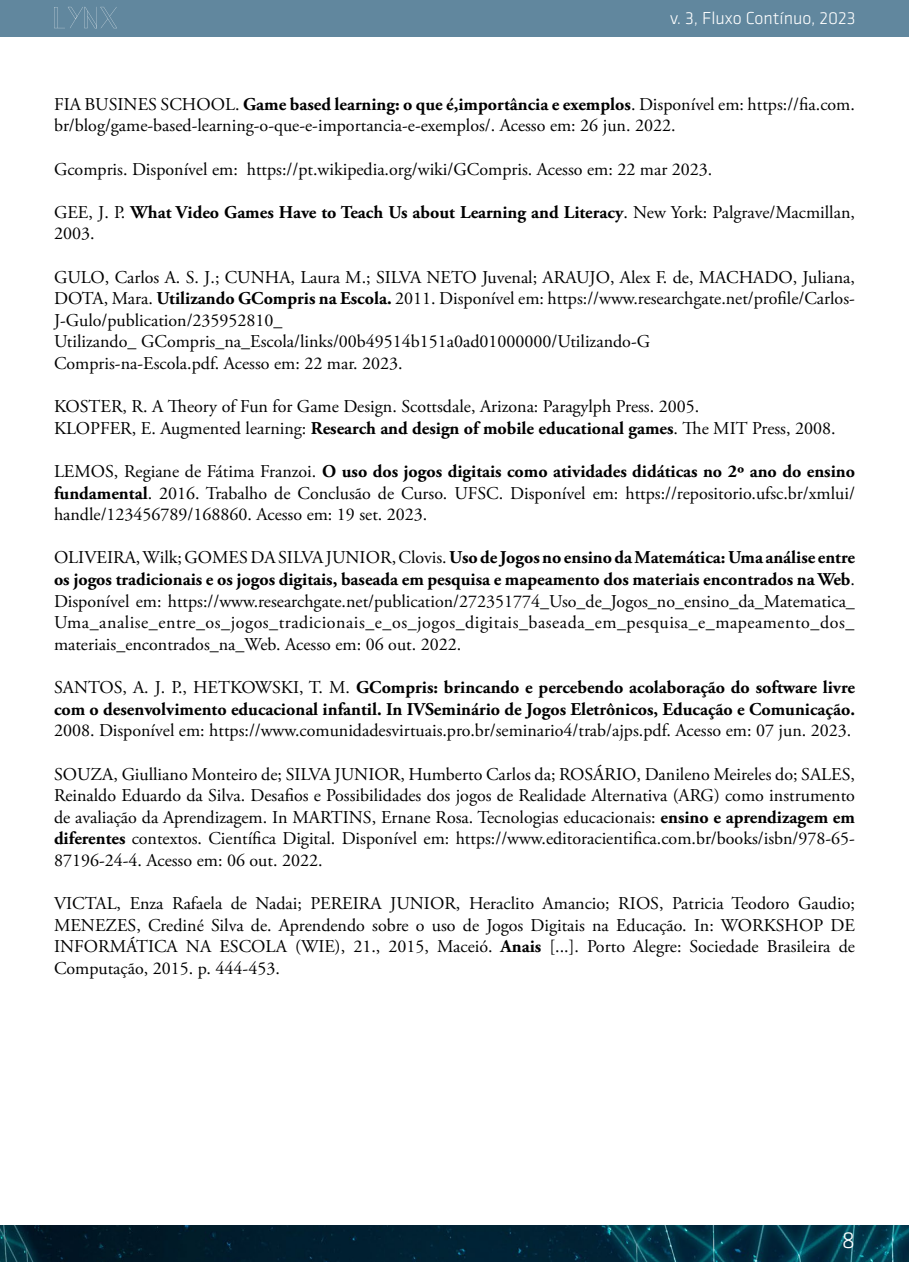
<style>
.page{position:relative;width:909px;height:1262px;background:#fff}
.page>*{position:absolute;margin:0;border:0;box-sizing:border-box;transform-origin:0 0}
.t1{font:300 24px "Klavika";color:#fff}
.t2{font:18px/21.6px "Adobe Garamond Pro";color:#000;text-align:justify}
.t3{font:700 18px/21.6px "Adobe Garamond Pro";color:#000}
.t4{font:300 18px "Klavika";color:#fff}
.s1{font-weight:700}
.s2{font-weight:400}
</style>
<div class="page">
<img style="left:0;top:1225px;width:909px;height:37px">
<div style="left:0;top:0;width:909px;height:36px;background:#61879e"></div>
<svg style="left:54px;top:7px;width:63px;height:22px"></svg>
<p class="t4" style="left:670px;top:8px;width:187px">v. 3, Fluxo Contínuo, 2023</p>
<p class="t2" style="left:54px;top:94px;width:802px">FIA BUSINES SCHOOL. <span class="s1">Game based learning: o que é,importância e exemplos</span>. Disponível em: https://fia.com. br/blog/game-based-learning-o-que-e-importancia-e-exemplos/. Acesso em: 26 jun. 2022.</p>
<p class="t2" style="left:54px;top:159px;width:660px">Gcompris. Disponível em: https://pt.wikipedia.org/wiki/GCompris. Acesso em: 22 mar 2023.</p>
<p class="t3" style="left:54px;top:201px;width:802px"><span class="s2">GEE, J. P.</span> What Video Games Have to Teach Us about Learning and Literacy<span class="s2">. New York: Palgrave/Macmillan,<br>2003.</span></p>
<p class="t2" style="left:54px;top:267px;width:802px;text-align:left">GULO, Carlos A. S. J.; CUNHA, Laura M.; SILVA NETO Juvenal; ARAUJO, Alex F. de, MACHADO, Juliana, DOTA, Mara. <span class="s1">Utilizando GCompris na Escola.</span> 2011. Disponível em: https://www.researchgate.net/profile/Carlos-J-Gulo/publication/235952810_<br>Utilizando_ GCompris_na_Escola/links/00b49514b151a0ad01000000/Utilizando-G<br>Compris-na-Escola.pdf. Acesso em: 22 mar. 2023.</p>
<p class="t2" style="left:54px;top:396px;width:783px">KOSTER, R. A Theory of Fun for Game Design. Scottsdale, Arizona: Paragylph Press. 2005.<br>KLOPFER, E. Augmented learning: <span class="s1">Research and design of mobile educational games</span>. The MIT Press, 2008.</p>
<p class="t2" style="left:54px;top:461px;width:803px">LEMOS, Regiane de Fátima Franzoi. <span class="s1">O uso dos jogos digitais como atividades didáticas no 2º ano do ensino fundamental</span>. 2016. Trabalho de Conclusão de Curso. UFSC. Disponível em: https://repositorio.ufsc.br/xmlui/ handle/123456789/168860. Acesso em: 19 set. 2023.</p>
<p class="t2" style="left:54px;top:547px;width:803px">OLIVEIRA, Wilk; GOMES DA SILVA JUNIOR, Clovis. <span class="s1">Uso de Jogos no ensino da Matemática: Uma análise entre os jogos tradicionais e os jogos digitais, baseada em pesquisa e mapeamento dos materiais encontrados na Web</span>.<br>Disponível em: https://www.researchgate.net/publication/272351774_Uso_de_Jogos_no_ensino_da_Matematica_ Uma_analise_entre_os_jogos_tradicionais_e_os_jogos_digitais_baseada_em_pesquisa_e_mapeamento_dos_ materiais_encontrados_na_Web. Acesso em: 06 out. 2022.</p>
<p class="t3" style="left:54px;top:677px;width:803px"><span class="s2">SANTOS, A. J. P., HETKOWSKI, T. M.</span> GCompris: brincando e percebendo acolaboração do software livre com o desenvolvimento educacional infantil. In IVSeminário de Jogos Eletrônicos, Educação e Comunicação.</p>
<p class="t2" style="left:54px;top:720px;width:799px">2008. Disponível em: https://www.comunidadesvirtuais.pro.br/seminario4/trab/ajps.pdf. Acesso em: 07 jun. 2023.</p>
<p class="t2" style="left:54px;top:763px;width:803px">SOUZA, Giulliano Monteiro de; SILVA JUNIOR, Humberto Carlos da; ROSÁRIO, Danileno Meireles do; SALES, Reinaldo Eduardo da Silva. Desafios e Possibilidades dos jogos de Realidade Alternativa (ARG) como instrumento de avaliação da Aprendizagem. In MARTINS, Ernane Rosa. Tecnologias educacionais: <span class="s1">ensino e aprendizagem em diferentes</span> contextos. Científica Digital. Disponível em: https://www.editoracientifica.com.br/books/isbn/978-65- 87196-24-4. Acesso em: 06 out. 2022.</p>
<p class="t2" style="left:54px;top:893px;width:803px">VICTAL, Enza Rafaela de Nadai; PEREIRA JUNIOR, Heraclito Amancio; RIOS, Patricia Teodoro Gaudio; MENEZES, Crediné Silva de. Aprendendo sobre o uso de Jogos Digitais na Educação. In: WORKSHOP DE INFORMÁTICA NA ESCOLA (WIE), 21., 2015, Maceió. <span class="s1">Anais</span> [...]. Porto Alegre: Sociedade Brasileira de Computação, 2015. p. 444-453.</p>
<h1 class="t1" style="left:842px;top:1227px;width:15px">8</h1>
</div>
